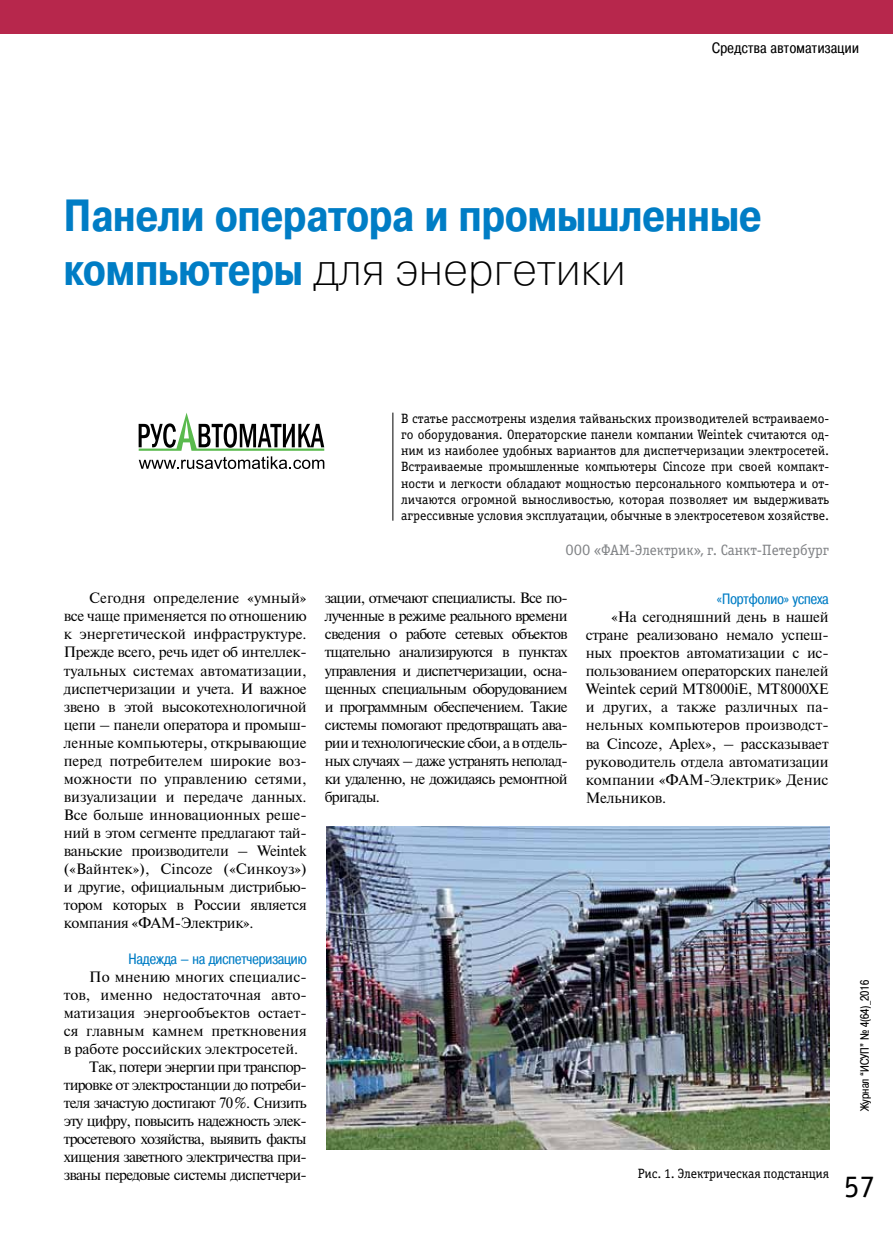
<style>
.page{position:relative;width:893px;height:1234px;background:#fff}
.page>*{position:absolute;margin:0;border:0;box-sizing:border-box;transform-origin:0 0}
.t1{font:700 45px "Pragmatica Cond C";color:#007dc5}
.t2{font:45px "Pragmatica Light C";color:#000}
.t3{font:31.5px "Officina Serif C";color:#000}
.t4{font:15px/18px "Newton";letter-spacing:-.05em;color:#000;text-align:justify}
.t5{font:15px "Newton";color:#000}
.t6{font:15px "Pragmatica Cond C";color:#007dc5}
.t7{font:15px "Officina Serif C";color:#808285}
.t8{font:15px "Pragmatica Cond C";letter-spacing:.03em;color:#000}
.t9{font:13.5px/16.2px "Officina Serif C";color:#000;text-align:justify}
.t10{font:12px "Pragmatica Cond C";color:#000}
.s1{font-family:"Pragmatica Cond C";font-weight:700;color:#007dc5}
</style>
<div class="page">
<div style="left:0;top:0;width:893px;height:34px;background:#b7274c"></div>
<hr style="left:393px;top:412px;width:1px;height:108px;background:#000">
<svg style="left:139px;top:413px;width:185px;height:37px"></svg>
<svg style="left:139px;top:456px;width:185px;height:13px"></svg>
<img style="left:326px;top:826px;width:503px;height:323px">
<p class="t8" style="left:712px;top:39px;width:148px">Средства автоматизации</p>
<h1 class="t1" style="left:64px;top:191px;width:699px">Панели оператора и промышленные</h1>
<h1 class="t2" style="left:64px;top:245px;width:563px"><span class="s1">компьютеры</span> для энергетики</h1>
<p class="t4" style="left:64px;top:588px;width:244px;text-indent:26px">Сегодня определение «умный» все чаще применяется по отношению к энергетической инфраструктуре.<br>Прежде всего, речь идет об интеллек&shy;туальных системах автоматизации, диспетчеризации и учета. И важное звено в этой высокотехнологичной цепи – панели оператора и промыш&shy;ленные компьютеры, открывающие перед потребителем широкие воз&shy;можности по управлению сетями, визуализации и передаче данных.<br>Все больше инновационных реше&shy;ний в этом сегменте предлагают тай&shy;ваньские производители – Weintek («Вайнтек»), Cincoze («Синкоуз») и другие, официальным дистрибью&shy;тором которых в России является компания «ФАМ-Электрик».</p>
<p class="t6" style="left:129px;top:949px;width:180px">Надежда – на диспетчеризацию</p>
<p class="t5" style="left:89px;top:965px;width:219px">По мнению многих специалис-</p>
<p class="t5" style="left:64px;top:983px;width:244px">тов, именно недостаточная авто-</p>
<p class="t5" style="left:64px;top:1001px;width:244px">матизация энергообъектов остает-</p>
<p class="t5" style="left:64px;top:1019px;width:244px">ся главным камнем преткновения</p>
<p class="t5" style="left:64px;top:1037px;width:236px">в работе российских электросетей.</p>
<p class="t4" style="left:89px;top:1056px;width:219px">Так, потери энергии при транспор-</p>
<p class="t4" style="left:64px;top:1074px;width:244px">тировке от электростанции до потреби-</p>
<p class="t4" style="left:64px;top:1092px;width:244px">теля зачастую достигают 70%. Снизить</p>
<p class="t4" style="left:64px;top:1110px;width:244px">эту цифру, повысить надежность элек-</p>
<p class="t4" style="left:64px;top:1128px;width:244px">тросетевого хозяйства, выявить факты</p>
<p class="t4" style="left:64px;top:1146px;width:244px">хищения заветного электричества при-</p>
<p class="t4" style="left:64px;top:1164px;width:244px">званы передовые системы диспетчери-</p>
<p class="t9" style="left:401px;top:410px;width:430px">В статье рассмотрены изделия тайваньских производителей встраиваемо&shy;го оборудования. Операторские панели компании Weintek считаются од&shy;ним из наиболее удобных вариантов для диспетчеризации электросетей.<br>Встраиваемые промышленные компьютеры Cincoze при своей компакт&shy;ности и легкости обладают мощностью персонального компьютера и от&shy;личаются огромной выносливостью, которая позволяет им выдерживать агрессивные условия эксплуатации, обычные в электросетевом хозяйстве.</p>
<p class="t7" style="left:565px;top:541px;width:265px">ООО «ФАМ-Электрик», г. Санкт-Петербург</p>
<p class="t4" style="left:325px;top:588px;width:244px">зации, отмечают специалисты. Все по&shy;лученные в режиме реального времени сведения о работе сетевых объектов тщательно анализируются в пунктах управления и диспетчеризации, осна&shy;щенных специальным оборудованием и программным обеспечением. Такие системы помогают предотвращать ава&shy;рии и технологические сбои, а в отдель&shy;ных случаях – даже устранять неполад&shy;ки удаленно, не дожидаясь ремонтной бригады.</p>
<p class="t6" style="left:717px;top:590px;width:113px">«Портфолио» успеха</p>
<p class="t4" style="left:586px;top:607px;width:244px;text-indent:26px">«На сегодняшний день в нашей стране реализовано немало успеш&shy;ных проектов автоматизации с ис&shy;пользованием операторских панелей Weintek серий MT8000iE, MT8000XE и других, а также различных па&shy;нельных компьютеров производст&shy;ва Cincoze, Aplex», – рассказывает руководитель отдела автоматизации компании «ФАМ-Электрик» Денис Мельников.</p>
<p class="t10" style="left:858px;top:1110px;width:133px;rotate:-90deg">Журнал “ИСУП” № 4(64)_2016</p>
<p class="t9" style="left:638px;top:1165px;width:193px">Рис. 1. Электрическая подстанция</p>
<h2 class="t3" style="left:844px;top:1168px;width:33px">57</h2>
</div>
